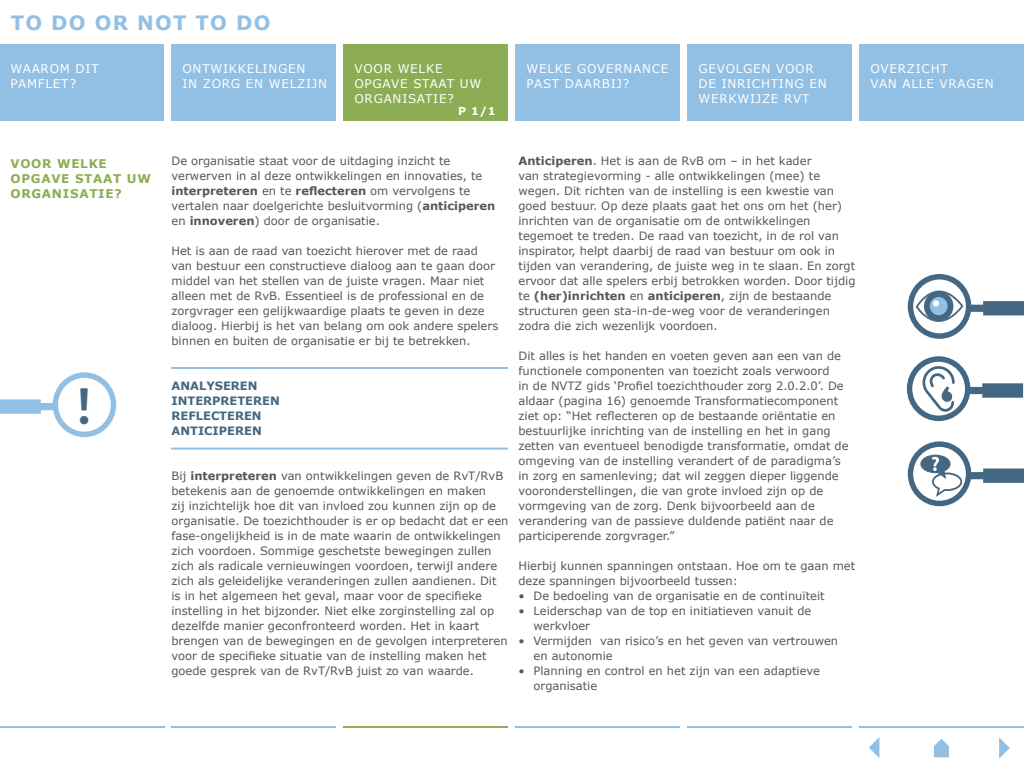
<style>
.page{position:relative;width:1024px;height:768px;background:#fff}
.page>*{position:absolute;margin:0;border:0;box-sizing:border-box;transform-origin:0 0}
.t1{font:700 50px "Office San";color:#446883}
.t2{font:700 19.7px "Verdana";letter-spacing:.06em;color:#92bfe4}
.t3{font:12px/15px "Verdana";letter-spacing:.06em;color:#fff}
.t4{font:700 12px/15px "Verdana";letter-spacing:.06em;color:#8cad54}
.t5{font:11.5px/15px "Verdana";color:#575756}
.t6{font:700 11.5px/15px "Verdana";color:#446883}
.t7{font:700 11px "Verdana";color:#fff}
.s1{font-weight:700}
</style>
<div class="page">
<svg style="left:869px;top:737px;width:10px;height:21px"></svg>
<svg style="left:999px;top:737px;width:11px;height:22px"></svg>
<svg style="left:934px;top:739px;width:15px;height:18px"></svg>
<hr style="left:0;top:726px;width:164px;height:2px;background:#92bfe4">
<hr style="left:172px;top:726px;width:164px;height:2px;background:#92bfe4">
<hr style="left:344px;top:726px;width:164px;height:2px;background:#8cad54">
<hr style="left:516px;top:726px;width:164px;height:2px;background:#92bfe4">
<hr style="left:688px;top:726px;width:164px;height:2px;background:#92bfe4">
<hr style="left:860px;top:726px;width:164px;height:2px;background:#92bfe4">
<svg style="left:0;top:372px;width:116px;height:65px"></svg>
<svg style="left:908px;top:274px;width:116px;height:65px"></svg>
<div style="left:924px;top:291px;width:29px;height:30px;background:#446883;border-radius:50%"></div>
<div style="left:930px;top:297px;width:18px;height:18px;background:#92bfe4;border-radius:50%"></div>
<div style="left:933px;top:300px;width:6px;height:7px;background:#fff;border-radius:50%"></div>
<svg style="left:907px;top:356px;width:116px;height:65px"></svg>
<svg style="left:908px;top:441px;width:116px;height:65px"></svg>
<div style="left:171px;top:44px;width:165px;height:76px;background:#92bfe4"></div>
<div style="left:343px;top:44px;width:165px;height:76px;background:#8cad54"></div>
<div style="left:515px;top:44px;width:165px;height:76px;background:#92bfe4"></div>
<div style="left:687px;top:44px;width:165px;height:76px;background:#92bfe4"></div>
<div style="left:859px;top:44px;width:165px;height:76px;background:#92bfe4"></div>
<div style="left:0;top:44px;width:164px;height:76px;background:#92bfe4"></div>
<h2 class="t2" style="left:11px;top:10px;width:261px">TO DO OR NOT TO DO</h2>
<p class="t3" style="left:10px;top:62px;width:90px">WAAROM DIT<br>PAMFLET?</p>
<p class="t4" style="left:10px;top:156px;width:142px">VOOR WELKE<br>OPGAVE STAAT UW<br>ORGANISATIE?</p>
<h1 class="t1" style="left:75px;top:375px;width:19px">!</h1>
<p class="t3" style="left:182px;top:62px;width:146px">ONTWIKKELINGEN<br>IN ZORG EN WELZIJN</p>
<p class="t3" style="left:354px;top:62px;width:128px">VOOR WELKE<br>OPGAVE STAAT UW<br>ORGANISATIE?</p>
<p class="t3" style="left:526px;top:62px;width:144px">WELKE GOVERNANCE<br>PAST DAARBIJ?</p>
<p class="t3" style="left:698px;top:62px;width:130px">GEVOLGEN VOOR<br>DE INRICHTING EN<br>WERKWIJZE RVT</p>
<p class="t3" style="left:870px;top:62px;width:125px">OVERZICHT<br>VAN ALLE VRAGEN</p>
<p class="t7" style="left:458px;top:104px;width:39px">P 1/1</p>
<p class="t5" style="left:171px;top:153px;width:325px">De organisatie staat voor de uitdaging inzicht te verwerven in al deze ontwikkelingen en innovaties, te <span class="s1">interpreteren</span> en te <span class="s1">reflecteren</span> om vervolgens te vertalen naar doelgerichte besluitvorming (<span class="s1">anticiperen </span>en <span class="s1">innoveren</span>) door de organisatie.</p>
<p class="t5" style="left:172px;top:243px;width:328px">Het is aan de raad van toezicht hierover met de raad van bestuur een constructieve dialoog aan te gaan door middel van het stellen van de juiste vragen. Maar niet alleen met de RvB. Essentieel is de professional en de zorgvrager een gelijkwaardige plaats te geven in deze dialoog. Hierbij is het van belang om ook andere spelers binnen en buiten de organisatie er bij te betrekken.</p>
<p class="t6" style="left:172px;top:378px;width:110px">ANALYSEREN<br>INTERPRETEREN<br>REFLECTEREN<br>ANTICIPEREN</p>
<p class="t5" style="left:172px;top:468px;width:339px">Bij <span class="s1">interpreteren</span> van ontwikkelingen geven de RvT/RvB betekenis aan de genoemde ontwikkelingen en maken<br>zij inzichtelijk hoe dit van invloed zou kunnen zijn op de organisatie. De toezichthouder is er op bedacht dat er een fase-ongelijkheid is in de mate waarin de ontwikkelingen zich voordoen. Sommige geschetste bewegingen zullen zich als radicale vernieuwingen voordoen, terwijl andere zich als geleidelijke veranderingen zullen aandienen. Dit is in het algemeen het geval, maar voor de specifieke instelling in het bijzonder. Niet elke zorginstelling zal op dezelfde manier geconfronteerd worden. Het in kaart brengen van de bewegingen en de gevolgen interpreteren voor de specifieke situatie van de instelling maken het goede gesprek van de RvT/RvB juist zo van waarde.</p>
<p class="t5" style="left:519px;top:153px;width:339px"><span class="s1">Anticiperen</span>. Het is aan de RvB om – in het kader<br>van strategievorming - alle ontwikkelingen (mee) te wegen. Dit richten van de instelling is een kwestie van goed bestuur. Op deze plaats gaat het ons om het (her) inrichten van de organisatie om de ontwikkelingen tegemoet te treden. De raad van toezicht, in de rol van inspirator, helpt daarbij de raad van bestuur om ook in tijden van verandering, de juiste weg in te slaan. En zorgt ervoor dat alle spelers erbij betrokken worden. Door tijdig te <span class="s1">(her)inrichten</span> en <span class="s1">anticiperen</span>, zijn de bestaande structuren geen sta-in-de-weg voor de veranderingen zodra die zich wezenlijk voordoen.</p>
<p class="t5" style="left:519px;top:348px;width:332px">Dit alles is het handen en voeten geven aan een van de functionele componenten van toezicht zoals verwoord<br>in de NVTZ gids ‘Profiel toezichthouder zorg 2.0.2.0’. De aldaar (pagina 16) genoemde Transformatiecomponent ziet op: “Het reflecteren op de bestaande oriëntatie en bestuurlijke inrichting van de instelling en het in gang zetten van eventueel benodigde transformatie, omdat de omgeving van de instelling verandert of de paradigma’s in zorg en samenleving; dat wil zeggen dieper liggende vooronderstellingen, die van grote invloed zijn op de vormgeving van de zorg. Denk bijvoorbeeld aan de verandering van de passieve duldende patiënt naar de participerende zorgvrager.”</p>
<p class="t5" style="left:519px;top:558px;width:338px">Hierbij kunnen spanningen ontstaan. Hoe om te gaan met deze spanningen bijvoorbeeld tussen:</p>
<p class="t5" style="left:519px;top:588px;width:308px">• De bedoeling van de organisatie en de continuïteit</p>
<p class="t5" style="left:533px;top:603px;width:279px;text-indent:-15px">• Leiderschap van de top en initiatieven vanuit de werkvloer</p>
<p class="t5" style="left:533px;top:633px;width:306px;text-indent:-15px">• Vermijden van risico’s en het geven van vertrouwen en autonomie</p>
<p class="t5" style="left:533px;top:663px;width:288px;text-indent:-15px">• Planning en control en het zijn van een adaptieve organisatie</p>
</div>
